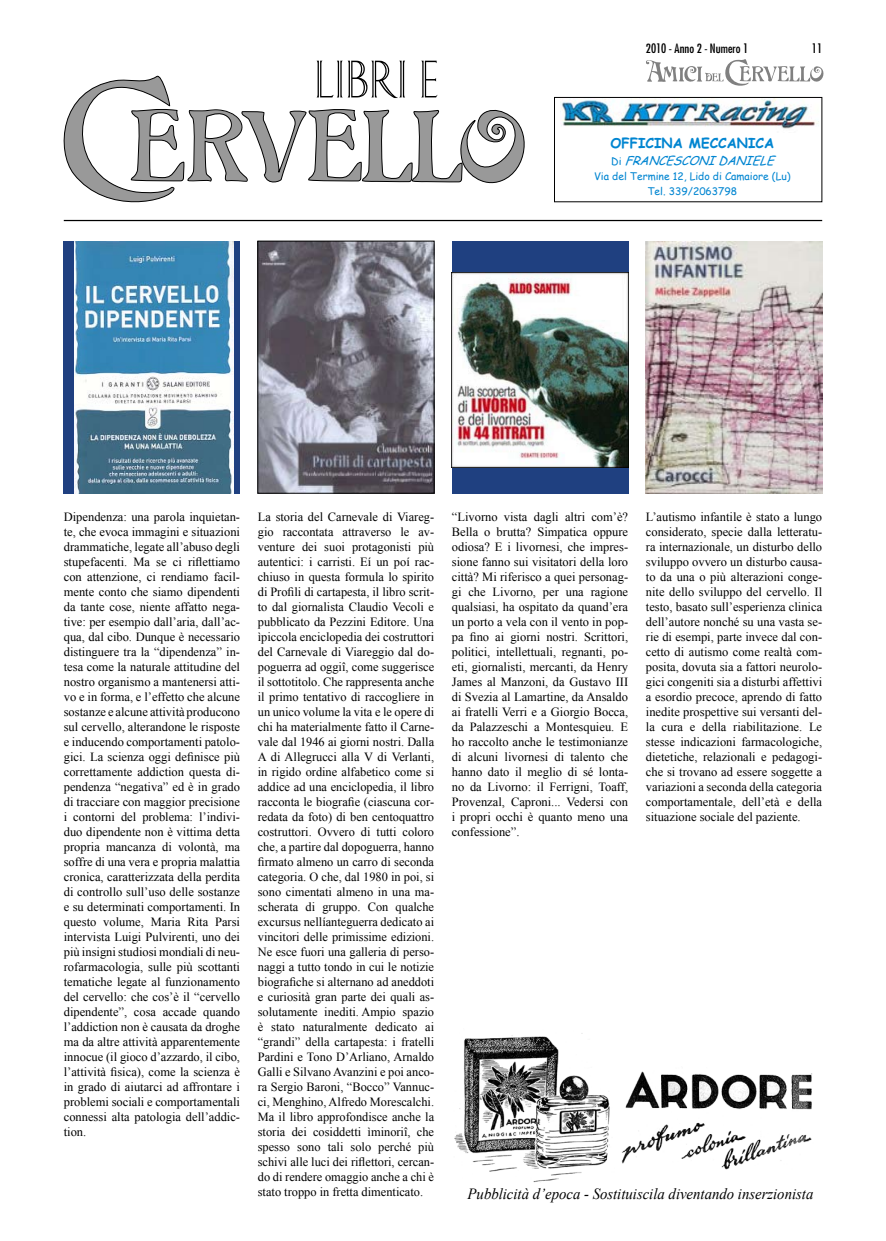
<style>
.page{position:relative;width:886px;height:1241px;background:#fff}
.page>*{position:absolute;margin:0;border:0;box-sizing:border-box;transform-origin:0 0}
.t1{font:italic 15.5px "Times New Roman";color:#000;scale:.95 1}
.t2{font:700 13.75px "Comic Sans MS";color:#0085d1}
.t3{font:12.5px/15px "Times New Roman";color:#000;text-align:justify}
.t4{font:condensed 12.5px "Futura";color:#000}
.t5{font:italic 12.12px "Comic Sans MS";color:#0085d1}
.t6{font:10.38px/14.4px "Comic Sans MS";color:#0085d1;text-align:center}
.s1{font-style:normal;font-size:10.38px}
</style>
<div class="page">
<svg style="left:646px;top:59px;width:178px;height:27px"></svg>
<hr style="left:64px;top:220px;width:758px;height:1px;background:#000">
<svg style="left:63px;top:61px;width:462px;height:142px"></svg>
<img style="left:560px;top:99px;width:259px;height:30px">
<div style="left:554px;top:97px;width:268px;height:105px;border:1px solid #000"></div>
<img style="left:259px;top:243px;width:173px;height:248px">
<div style="left:257px;top:241px;width:177px;height:252px;border:1px solid #000"></div>
<div style="left:64px;top:241px;width:176px;height:252px;background:#1f4080"></div>
<img style="left:74px;top:241px;width:159px;height:252px">
<img style="left:646px;top:241px;width:176px;height:252px">
<div style="left:452px;top:241px;width:176px;height:252px;background:#1f4080"></div>
<img style="left:452px;top:272px;width:176px;height:195px">
<img style="left:621px;top:1071px;width:191px;height:99px">
<img style="left:454px;top:1033px;width:156px;height:148px">
<p class="t4" style="left:646px;top:41px;width:104px">2010 - Anno 2 - Numero 1</p>
<p class="t4" style="left:812px;top:41px;width:12px">11</p>
<p class="t2" style="left:610px;top:133px;width:165px">OFFICINA MECCANICA</p>
<p class="t5" style="left:611px;top:152px;width:170px"><span class="s1">D i</span> FRANCESCONIDANIELE</p>
<p class="t6" style="left:594px;top:169px;width:198px">Via del Termine 12, Lido di Camaiore (Lu)<br>Tel. 339/2063798</p>
<p class="t3" style="left:452px;top:509px;width:178px">“Livorno vista dagli altri com’è?<br>Bella o brutta? Simpatica oppure odiosa? E i livornesi, che impres&shy;sione fanno sui visitatori della loro città? Mi riferisco a quei personag&shy;gi che Livorno, per una ragione qualsiasi, ha ospitato da quand’era un porto a vela con il vento in pop&shy;pa fino ai giorni nostri. Scrittori, politici, intellettuali, regnanti, po&shy;eti, giornalisti, mercanti, da Henry James al Manzoni, da Gustavo III di Svezia al Lamartine, da Ansaldo ai fratelli Verri e a Giorgio Bocca, da Palazzeschi a Montesquieu. E ho raccolto anche le testimonianze di alcuni livornesi di talento che hanno dato il meglio di sé lonta&shy;no da Livorno: il Ferrigni, Toaff, Provenzal, Caproni... Vedersi con i propri occhi è quanto meno una confessione”.</p>
<p class="t3" style="left:64px;top:509px;width:178px">Dipendenza: una parola inquietan&shy;te, che evoca immagini e situazioni drammatiche, legate all’abuso degli stupefacenti. Ma se ci riflettiamo con attenzione, ci rendiamo facil&shy;mente conto che siamo dipendenti da tante cose, niente affatto nega&shy;tive: per esempio dall’aria, dall’ac&shy;qua, dal cibo. Dunque è necessario distinguere tra la “dipendenza” in&shy;tesa come la naturale attitudine del nostro organismo a mantenersi atti&shy;vo e in forma, e l’effetto che alcune sostanze e alcune attività producono sul cervello, alterandone le risposte e inducendo comportamenti patolo&shy;gici. La scienza oggi definisce più correttamente addiction questa di&shy;pendenza “negativa” ed è in grado di tracciare con maggior precisione i contorni del problema: l’indivi&shy;duo dipendente non è vittima detta propria mancanza di volontà, ma soffre di una vera e propria malattia cronica, caratterizzata della perdita di controllo sull’uso delle sostanze e su determinati comportamenti. In questo volume, Maria Rita Parsi intervista Luigi Pulvirenti, uno dei più insigni studiosi mondiali di neu&shy;rofarmacologia, sulle più scottanti tematiche legate al funzionamento del cervello: che cos’è il “cervello dipendente”, cosa accade quando l’addiction non è causata da droghe ma da altre attività apparentemente innocue (il gioco d’azzardo, il cibo, l’attività fisica), come la scienza è in grado di aiutarci ad affrontare i problemi sociali e comportamentali connessi alta patologia dell’addic&shy;tion.</p>
<p class="t3" style="left:646px;top:509px;width:178px">L’autismo infantile è stato a lungo considerato, specie dalla letteratu&shy;ra internazionale, un disturbo dello sviluppo ovvero un disturbo causa&shy;to da una o più alterazioni conge&shy;nite dello sviluppo del cervello. Il testo, basato sull’esperienza clinica dell’autore nonché su una vasta se&shy;rie di esempi, parte invece dal con&shy;cetto di autismo come realtà com&shy;posita, dovuta sia a fattori neurolo&shy;gici congeniti sia a disturbi affettivi a esordio precoce, aprendo di fatto inedite prospettive sui versanti del&shy;la cura e della riabilitazione. Le stesse indicazioni farmacologiche, dietetiche, relazionali e pedagogi&shy;che si trovano ad essere soggette a variazioni a seconda della categoria comportamentale, dell’età e della situazione sociale del paziente.</p>
<p class="t3" style="left:258px;top:509px;width:178px">La storia del Carnevale di Viareg&shy;gio raccontata attraverso le av&shy;venture dei suoi protagonisti più autentici: i carristi. Eí un poí rac&shy;chiuso in questa formula lo spirito di Profili di cartapesta, il libro scrit&shy;to dal giornalista Claudio Vecoli e pubblicato da Pezzini Editore. Una ìpiccola enciclopedia dei costruttori del Carnevale di Viareggio dal do&shy;poguerra ad oggiî, come suggerisce il sottotitolo. Che rappresenta anche il primo tentativo di raccogliere in un unico volume la vita e le opere di chi ha materialmente fatto il Carne&shy;vale dal 1946 ai giorni nostri. Dalla A di Allegrucci alla V di Verlanti, in rigido ordine alfabetico come si addice ad una enciclopedia, il libro racconta le biografie (ciascuna cor&shy;redata da foto) di ben centoquattro costruttori. Ovvero di tutti coloro che, a partire dal dopoguerra, hanno firmato almeno un carro di seconda categoria. O che, dal 1980 in poi, si sono cimentati almeno in una ma&shy;scherata di gruppo. Con qualche excursus nellíanteguerra dedicato ai vincitori delle primissime edizioni.<br>Ne esce fuori una galleria di perso&shy;naggi a tutto tondo in cui le notizie biografiche si alternano ad aneddoti e curiosità gran parte dei quali as&shy;solutamente inediti. Ampio spazio è stato naturalmente dedicato ai “grandi” della cartapesta: i fratelli Pardini e Tono D’Arliano, Arnaldo Galli e Silvano Avanzini e poi anco&shy;ra Sergio Baroni, “Bocco” Vannuc&shy;ci, Menghino, Alfredo Morescalchi.<br>Ma il libro approfondisce anche la storia dei cosiddetti ìminoriî, che spesso sono tali solo perché più schivi alle luci dei riflettori, cercan&shy;do di rendere omaggio anche a chi è stato troppo in fretta dimenticato.</p>
<p class="t1" style="left:468px;top:1182px;width:365px">Pubblicità d’epoca - Sostituiscila diventando inserzionista</p>
</div>
